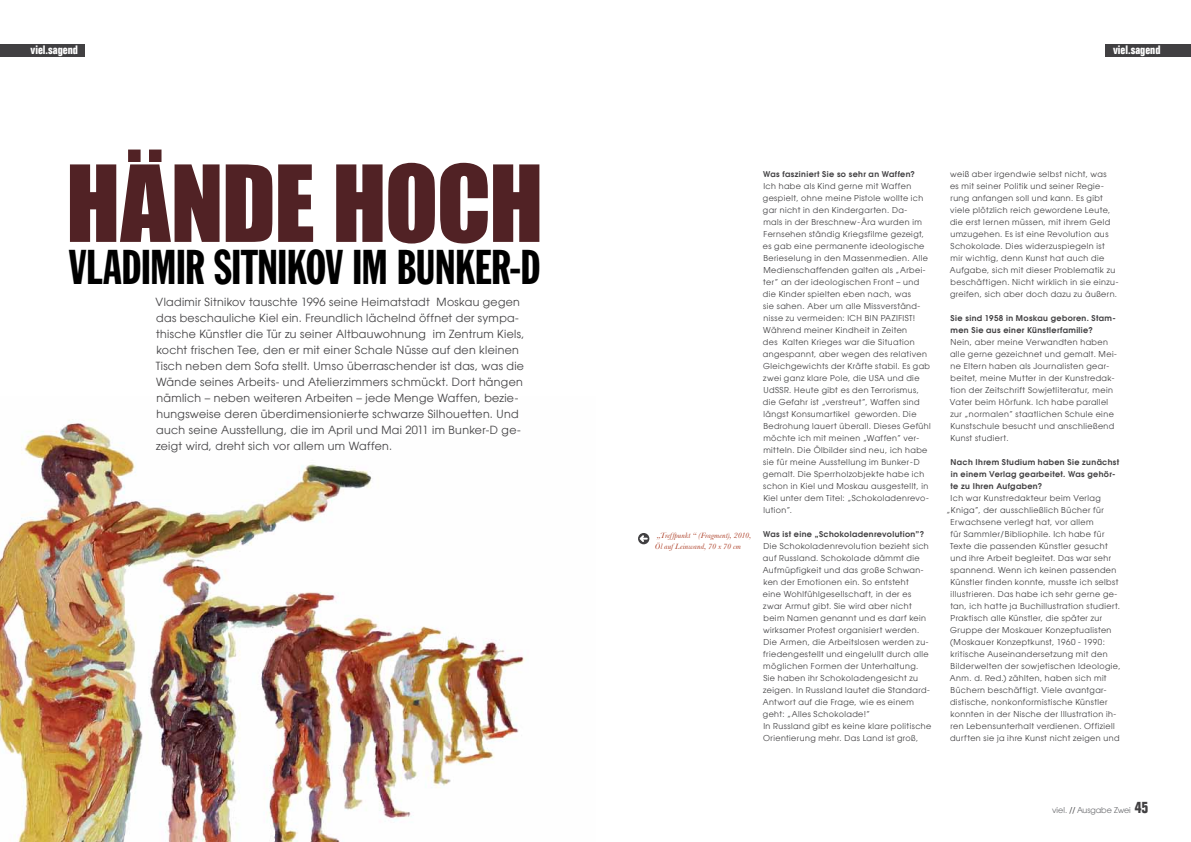
<style>
.page{position:relative;width:1191px;height:842px;background:#fff}
.page>*{position:absolute;margin:0;border:0;box-sizing:border-box;transform-origin:0 0}
.t1{font:98px "Impact";letter-spacing:-.015em;color:#512225}
.t2{font:48px "Franklin Gothic Extra Cond";letter-spacing:-.01em;color:#000}
.t3{font:700 condensed 12px "Folio";color:#fff}
.t4{font:11px/16px "Avant Garde S";letter-spacing:.03em;color:#414042}
.t5{font:8px/12px "Avant Garde S";letter-spacing:.05em;color:#414042}
.t6{font:600 8px/12px "Avant Garde S";letter-spacing:.045em;color:#414042}
.t7{font:italic 8px/10.5px "Baskerville";letter-spacing:.02em;color:#a7331a}
.t8{font:8px "Avant Garde S";color:#6d6e71}
.s1{color:#414042}
.s2{font-family:"Folio";font-weight:700;font-stretch:condensed;font-size:16px;color:#414042}
</style>
<div class="page">
<div style="left:0;top:44px;width:85px;height:13px;background:#414042"></div>
<div style="left:1106px;top:44px;width:85px;height:13px;background:#414042"></div>
<img style="left:0;top:419px;width:525px;height:423px">
<svg style="left:638px;top:533px;width:11px;height:11px"></svg>
<svg style="left:639px;top:535px;width:8px;height:7px"></svg>
<h3 class="t3" style="left:31px;top:43px;width:49px">viel.sagend</h3>
<h3 class="t3" style="left:1113px;top:43px;width:49px">viel.sagend</h3>
<h1 class="t1" style="left:66px;top:127px;width:479px">HÄNDE HOCH</h1>
<h2 class="t2" style="left:69px;top:242px;width:470px">VLADIMIR SITNIKOV IM BUNKER-D</h2>
<p class="t4" style="left:156px;top:294px;width:370px">Vladimir Sitnikov tauschte 1996 seine Heimatstadt Moskau gegen das beschauliche Kiel ein. Freundlich lächelnd öffnet der sympa&shy;thische Künstler die Tür zu seiner Altbauwohnung im Zentrum Kiels, kocht frischen Tee, den er mit einer Schale N üsse auf den kleinen Tisch neben dem Sofa stellt. Umso überraschender ist das, was die Wände seines Arbeits- und Atelierzimmers schmückt. Dort hängen nämlich – neben weiteren Arbeiten – jede Menge Waffen, bezie&shy;hungsweise deren überdimensionierte schwarze Silhouetten. Und auch seine Ausstellung, die im April und Mai 2011 im Bunker-D ge&shy;zeigt wird, dreht sich vor allem um Waffen.</p>
<p class="t7" style="left:655px;top:530px;width:98px">„Treffpunkt “ (Fragment), 2010,<br>Öl auf Leinwand, 70 x 70 cm</p>
<p class="t6" style="left:763px;top:168px;width:153px">Was fasziniert Sie so sehr an Waffen?</p>
<p class="t5" style="left:763px;top:180px;width:167px">Ich habe als Kind gerne mit Waffen gespielt, ohne meine Pistole wollte ich gar nicht in den Kindergarten. Da&shy;mals in der Breschnew-Ära wurden im Fernsehen ständig Kriegsfilme gezeigt, es gab eine permanente ideologische Berieselung in den Massenmedien. Alle Medienschaffenden galten als „Arbei&shy;ter” an der ideologischen Front – und die Kinder spielten eben nach, was<br>sie sahen. Aber um alle Missverständ&shy;nisse zu vermeiden: ICH</p>
<p class="t5" style="left:864px;top:312px;width:6px">BIN</p>
<p class="t5" style="left:880px;top:312px;width:20px">PAZIFIST</p>
<p class="t5" style="left:913px;top:312px;width:4px">!</p>
<p class="t5" style="left:763px;top:324px;width:169px">Während meiner Kindheit in Zeiten<br>des Kalten Krieges war die Situation angespannt, aber wegen des relativen Gleichgewichts der Kräfte stabil. Es gab zwei ganz klare Pole, die USA</p>
<p class="t5" style="left:763px;top:372px;width:169px;text-indent:125px">und die UdSSR. Heute gibt es den Terrorismus, die Gefahr ist „verstreut”, Waffen sind längst Konsumartikel geworden. Die Bedrohung lauert überall. Dieses Gefühl möchte ich mit meinen „Waffen” ver&shy;mitteln. Die Ölbilder sind neu, ich habe sie für meine Ausstellung im Bunker-D gemalt. Die Sperrholzobjekte habe ich schon in Kiel und Moskau ausgestellt, in Kiel unter dem Titel: „Schokoladenrevo&shy;lution”.</p>
<p class="t6" style="left:763px;top:528px;width:162px">Was ist eine „Schokoladenrevolution”?</p>
<p class="t5" style="left:762px;top:540px;width:170px">Die Schokoladenrevolution bezieht sich auf Russland. Schokolade dämmt die Aufmüpfigkeit und das große Schwan&shy;ken der Emotionen ein. So entsteht<br>eine Wohlfühlgesellschaft, in der es zwar Armut gibt. Sie wird aber nicht beim Namen genannt und es darf kein wirksamer Protest organisiert werden.<br>Die Armen, die Arbeitslosen werden zu&shy;friedengestellt und eingelullt durch alle möglichen Formen der Unterhaltung.<br>Sie haben ihr Schokoladengesicht zu zeigen. In Russland lautet die Standard-Antwort auf die Frage, wie es einem geht: „Alles Schokolade!”<br>I n Russland gibt es keine klare politische Orientierung mehr. Das Land ist groß,</p>
<p class="t5" style="left:950px;top:168px;width:170px">weiß aber irgendwie selbst nicht, was<br>es mit seiner Politik und seiner Regie&shy;rung anfangen soll und kann. Es gibt viele plötzlich reich gewordene Leute, die erst lernen müssen, mit ihrem Geld umzugehen. Es ist eine Revolution aus Schokolade. Dies widerzuspiegeln ist mir wichtig, denn Kunst hat auch die Aufgabe, sich mit dieser Problematik zu beschäftigen. Nicht wirklich in sie einzu&shy;greifen, sich aber doch dazu zu äußern.</p>
<p class="t6" style="left:950px;top:312px;width:167px">Sie sind 1958 in Moskau geboren. Stam&shy;men Sie aus einer Künstlerfamilie?</p>
<p class="t5" style="left:950px;top:336px;width:168px">Nein, aber meine Verwandten haben alle gerne gezeichnet und gemalt. Mei&shy;ne Eltern haben als Journalisten gear&shy;beitet, meine Mutter in der Kunstredak&shy;tion der Zeitschrift Sowjetliteratur, mein Vater beim Hörfunk. Ich habe parallel zur „normalen” staatlichen Schule eine Kunstschule besucht und anschließend Kunst studiert.</p>
<p class="t6" style="left:950px;top:456px;width:170px">Nach Ihrem Studium haben Sie zunächst in einem Verlag gearbeitet. Was gehör&shy;te zu Ihren Aufgaben?</p>
<p class="t5" style="left:950px;top:492px;width:152px">Ich war Kunstredakteur beim Verlag</p>
<p class="t5" style="left:946px;top:504px;width:159px">„Kniga”, der ausschließlich Bücher für</p>
<p class="t5" style="left:950px;top:516px;width:144px">Erwachsene verlegt hat, vor allem</p>
<p class="t5" style="left:950px;top:528px;width:155px">für Sammler/Bibliophile. Ich habe für</p>
<p class="t5" style="left:950px;top:540px;width:159px">Texte die passenden Künstler gesucht</p>
<p class="t5" style="left:950px;top:552px;width:162px">und ihre Arbeit begleitet. Das war sehr</p>
<p class="t5" style="left:950px;top:564px;width:167px">spannend. Wenn ich keinen passenden</p>
<p class="t5" style="left:950px;top:576px;width:169px">Künstler finden konnte, musste ich selbst</p>
<p class="t5" style="left:950px;top:588px;width:168px">illustrieren. Das habe ich sehr gerne ge-</p>
<p class="t5" style="left:950px;top:600px;width:171px">tan, ich hatte ja Buchillustration studiert.</p>
<p class="t5" style="left:950px;top:612px;width:153px">Praktisch alle Künstler, die später zur</p>
<p class="t5" style="left:950px;top:624px;width:163px">Gruppe der Moskauer Konzeptualisten</p>
<p class="t5" style="left:950px;top:636px;width:156px">(Moskauer Konzeptkunst, 1960 - 1990:</p>
<p class="t5" style="left:950px;top:648px;width:158px">kritische Auseinandersetzung mit den</p>
<p class="t5" style="left:950px;top:660px;width:171px">Bilderwelten der sowjetischen Ideologie,</p>
<p class="t5" style="left:950px;top:672px;width:158px">Anm. d. Red.) zählten, haben sich mit</p>
<p class="t5" style="left:950px;top:684px;width:157px">Büchern beschäftigt. Viele avantgar-</p>
<p class="t5" style="left:950px;top:696px;width:159px">distische, nonkonformistische Künstler</p>
<p class="t5" style="left:950px;top:708px;width:167px">konnten in der Nische der I llustration ih-</p>
<p class="t5" style="left:950px;top:720px;width:166px">ren Lebensunterhalt verdienen. Offiziell</p>
<p class="t5" style="left:950px;top:732px;width:171px">durften sie ja ihre Kunst nicht zeigen und</p>
<p class="t8" style="left:1052px;top:805px;width:98px">viel. <span class="s1">//</span> Ausgabe Zwei <span class="s2">45</span></p>
</div>
